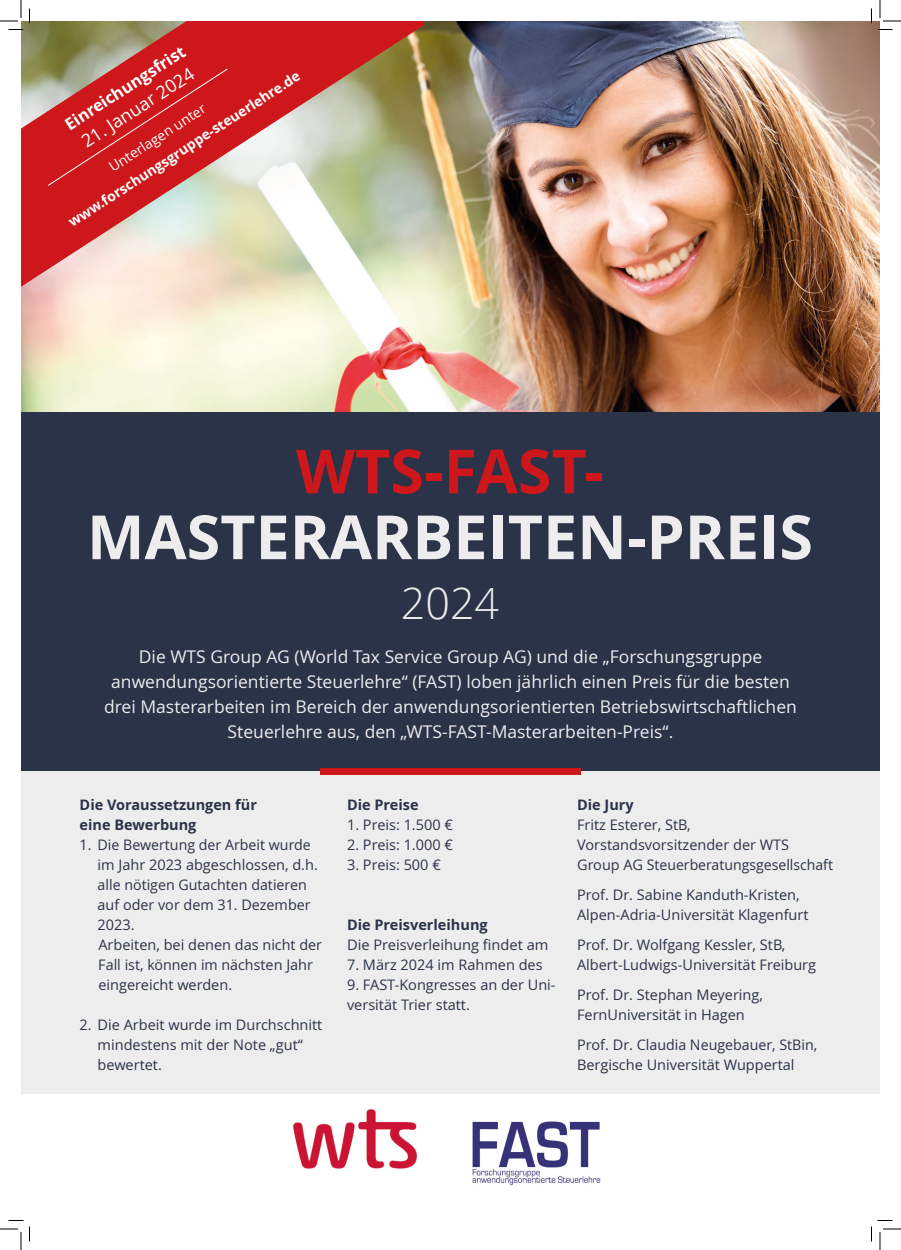
<style>
.page{position:relative;width:901px;height:1250px;background:#fff}
.page>*{position:absolute;margin:0;border:0;box-sizing:border-box;transform-origin:0 0}
.t1{font:700 61px/65.8px "Open Sans";color:#ededed;text-align:center}
.t2{font:300 43px "Open Sans";color:#ededed}
.t3{font:18px "Open Sans";color:#fff}
.t4{font:17.5px/25px "Open Sans";color:#ededed;text-align:center}
.t5{font:700 16.5px "Open Sans";color:#fff}
.t6{font:14.5px/20px "Open Sans";color:#2b3349}
.t7{font:700 14.5px/20px "Open Sans";color:#2b3349}
.t8{font:700 14px/24px "Open Sans";color:#fff}
.s1{font-weight:400}
.s2{color:#cd171a}
</style>
<div class="page">
<img style="left:21px;top:21px;width:859px;height:391px">
<div style="left:21px;top:412px;width:859px;height:359px;background:#2b3349"></div>
<img style="left:472px;top:1121px;width:129px;height:64px">
<img style="left:293px;top:1109px;width:124px;height:60px">
<div style="left:21px;top:771px;width:859px;height:323px;background:#ededed"></div>
<div style="left:320px;top:768px;width:261px;height:6px;background:#cd171a"></div>
<svg style="left:21px;top:21px;width:404px;height:266px;background:#cc9482"></svg>
<svg style="left:47px;top:68px;width:182px;height:119px;background:#cb2c2c"></svg>
<svg style="left:0;top:0;width:30px;height:30px"></svg>
<svg style="left:0;top:1220px;width:30px;height:30px"></svg>
<svg style="left:871px;top:0;width:30px;height:30px"></svg>
<svg style="left:871px;top:1220px;width:30px;height:30px"></svg>
<p class="t5" style="left:61px;top:118px;width:141px;rotate:-33deg">Einreichungsfrist</p>
<p class="t3" style="left:78px;top:134px;width:132px;rotate:-33deg">21. Januar 2024</p>
<p class="t8" style="left:50px;top:193px;width:274px;text-indent:64px;rotate:-33deg"><span class="s1">Unterlagen unter </span>www.forschungsgruppe-steuerlehre.de</p>
<p class="t1" style="left:87px;top:439px;width:727px"><span class="s2">WTS-FAST-<br></span>MASTERARBEITEN-PREIS</p>
<p class="t2" style="left:401px;top:574px;width:100px">2024</p>
<p class="t4" style="left:104px;top:644px;width:694px">Die WTS Group AG (World Tax Service Group AG) und die „Forschungsgruppe anwendungsorientierte Steuerlehre“ (FAST) loben jährlich einen Preis für die besten drei Masterarbeiten im Bereich der anwendungsorientierten Betriebswirtschaftlichen Steuerlehre aus, den „WTS-FAST-Masterarbeiten-Preis“.</p>
<p class="t7" style="left:80px;top:795px;width:179px">Die Voraussetzungen für eine Bewerbung</p>
<p class="t6" style="left:98px;top:835px;width:222px;text-indent:-18px">1. Die Bewertung der Arbeit wurde im Jahr 2023 abgeschlossen, d.h. alle nötigen Gutachten datieren auf oder vor dem 31. Dezember<br>2023.</p>
<p class="t6" style="left:98px;top:935px;width:225px">Arbeiten, bei denen das nicht der</p>
<p class="t6" style="left:98px;top:955px;width:216px">Fall ist, können im nächsten Jahr</p>
<p class="t6" style="left:98px;top:975px;width:135px">eingereicht werden.</p>
<p class="t6" style="left:98px;top:1015px;width:226px;text-indent:-18px">2. Die Arbeit wurde im Durchschnitt mindestens mit der Note „gut“ bewertet.</p>
<p class="t7" style="left:347px;top:795px;width:73px">Die Preise</p>
<p class="t6" style="left:347px;top:815px;width:107px">1. Preis: 1.500 €</p>
<p class="t6" style="left:347px;top:835px;width:107px">2. Preis: 1.000 €</p>
<p class="t6" style="left:347px;top:855px;width:95px">3. Preis: 500 €</p>
<p class="t7" style="left:347px;top:915px;width:142px">Die Preisverleihung</p>
<p class="t6" style="left:347px;top:935px;width:203px">Die Preisverleihung findet am</p>
<p class="t6" style="left:347px;top:955px;width:197px">7. März 2024 im Rahmen des</p>
<p class="t6" style="left:347px;top:975px;width:210px">9. FAST-Kongresses an der Uni&shy;versität Trier statt.</p>
<p class="t7" style="left:577px;top:795px;width:58px">Die Jury</p>
<p class="t6" style="left:577px;top:815px;width:115px">Fritz Esterer, StB,</p>
<p class="t6" style="left:577px;top:835px;width:214px">Vorstandsvorsitzender der WTS</p>
<p class="t6" style="left:577px;top:855px;width:257px">Group AG Steuerberatungsgesellschaft</p>
<p class="t6" style="left:577px;top:885px;width:224px">Prof. Dr. Sabine Kanduth-Kristen,</p>
<p class="t6" style="left:577px;top:905px;width:233px">Alpen-Adria-Universität Klagenfurt</p>
<p class="t6" style="left:577px;top:935px;width:210px">Prof. Dr. Wolfgang Kessler, StB,</p>
<p class="t6" style="left:577px;top:955px;width:240px">Albert-Ludwigs-Universität Freiburg</p>
<p class="t6" style="left:577px;top:985px;width:187px">Prof. Dr. Stephan Meyering,<br>FernUniversität in Hagen</p>
<p class="t6" style="left:577px;top:1035px;width:242px">Prof. Dr. Claudia Neugebauer, StBin,</p>
<p class="t6" style="left:577px;top:1055px;width:219px">Bergische Universität Wuppertal</p>
</div>
